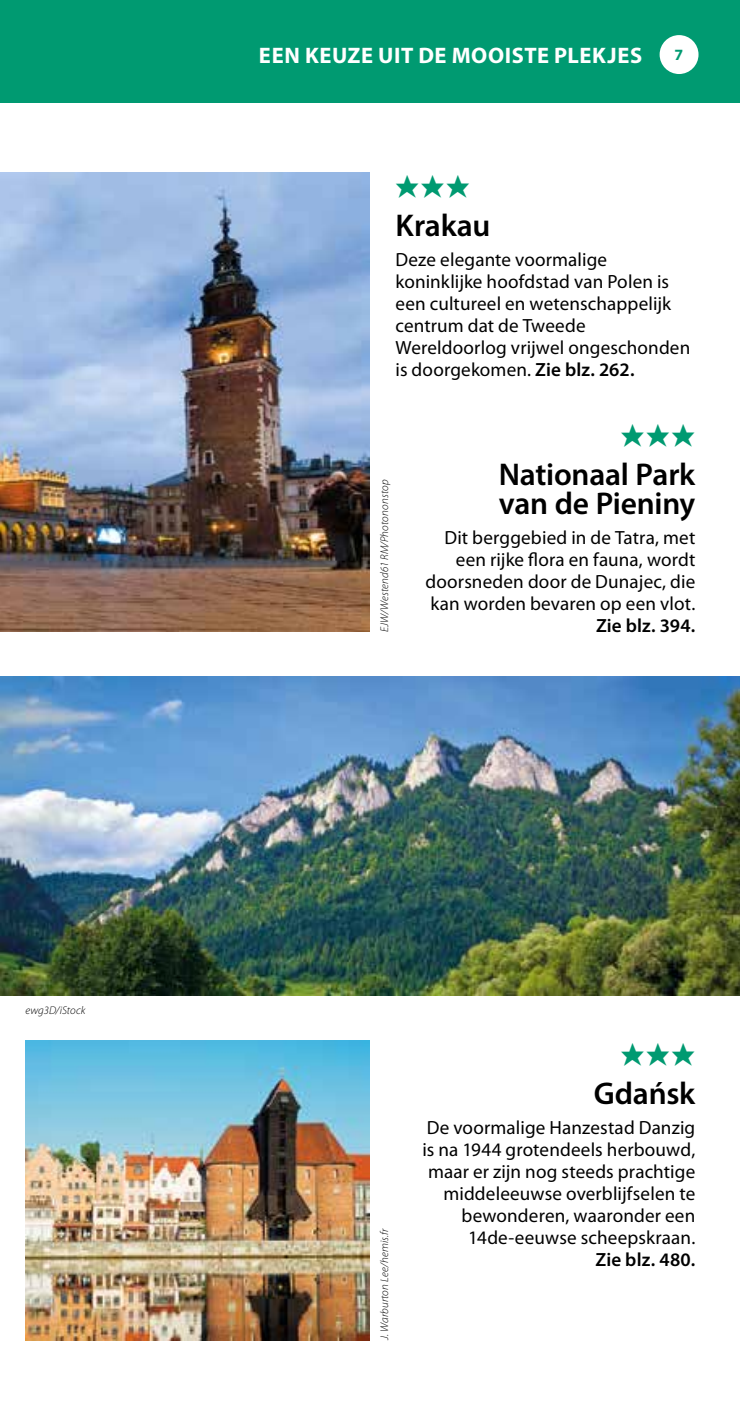
<style>
.page{position:relative;width:740px;height:1404px;background:#fff}
.page>*{position:absolute;margin:0;border:0;box-sizing:border-box;transform-origin:0 0}
.t1{font:38.25px "Michelin";letter-spacing:.035em;color:#009a71}
.t2{font:600 31.5px/29.2px "Myriad Pro";letter-spacing:-.01em;color:#000}
.t3{font:700 22.5px "Myriad Pro";letter-spacing:.025em;color:#fff}
.t4{font:19.12px/21.8px "Myriad Pro";letter-spacing:.01em;color:#000;text-align:right}
.t5{font:600 19.12px "Myriad Pro";letter-spacing:.005em;color:#000}
.t6{font:700 15.75px "Myriad Pro";color:#009a71}
.t7{font:italic 300 11.25px "Myriad Pro";letter-spacing:.01em;color:#000}
.s1{font-weight:600}
</style>
<div class="page">
<div style="left:0;top:0;width:740px;height:102px;background:#009a71"></div>
<div style="left:659px;top:35px;width:39px;height:39px;background:#fff;border-radius:50%"></div>
<img style="left:25px;top:1040px;width:345px;height:299px">
<img style="left:0;top:676px;width:740px;height:319px">
<img style="left:0;top:172px;width:370px;height:459px">
<p class="t7" style="left:26px;top:1003px;width:61px">ewg3D/iStock</p>
<p class="t3" style="left:259px;top:40px;width:385px">EEN KEUZE UIT DE MOOISTE PLEKJES</p>
<p class="t6" style="left:674px;top:44px;width:10px">7</p>
<h1 class="t1" style="left:395px;top:161px;width:76px">aaa</h1>
<h2 class="t2" style="left:395px;top:210px;width:96px">Krakau</h2>
<p class="t4" style="left:395px;top:248px;width:296px;text-align:left">Deze elegante voormalige koninklijke hoofdstad van Polen is een cultureel en wetenschappelijk centrum dat de Tweede<br>Wereldoorlog vrijwel ongeschonden is doorgekomen. <span class="s1">Zie blz. 262.</span></p>
<p class="t7" style="left:378px;top:631px;width:154px;rotate:-90deg">EJW/Westend61 RM/Photononstop</p>
<h1 class="t1" style="left:621px;top:410px;width:76px">aaa</h1>
<h2 class="t2" style="left:499px;top:459px;width:198px">Nationaal Park van de Pieniny</h2>
<p class="t4" style="left:425px;top:526px;width:271px">Dit berggebied in de Tatra, met een rijke flora en fauna, wordt doorsneden door de Dunajec, die kan worden bevaren op een vlot.</p>
<p class="t5" style="left:596px;top:613px;width:101px">Zie blz. 394.</p>
<p class="t7" style="left:378px;top:1339px;width:113px;rotate:-90deg">J. Warburton Lee/hemis.fr</p>
<h1 class="t1" style="left:621px;top:1029px;width:76px">aaa</h1>
<h2 class="t2" style="left:594px;top:1077px;width:103px">Gdańsk</h2>
<p class="t4" style="left:422px;top:1116px;width:274px">De voormalige Hanzestad Danzig is na 1944 grotendeels herbouwd, maar er zijn nog steeds prachtige middeleeuwse overblijfselen te bewonderen, waaronder een<br>14de-eeuwse scheepskraan.</p>
<p class="t5" style="left:595px;top:1246px;width:101px">Zie blz. 480.</p>
</div>
